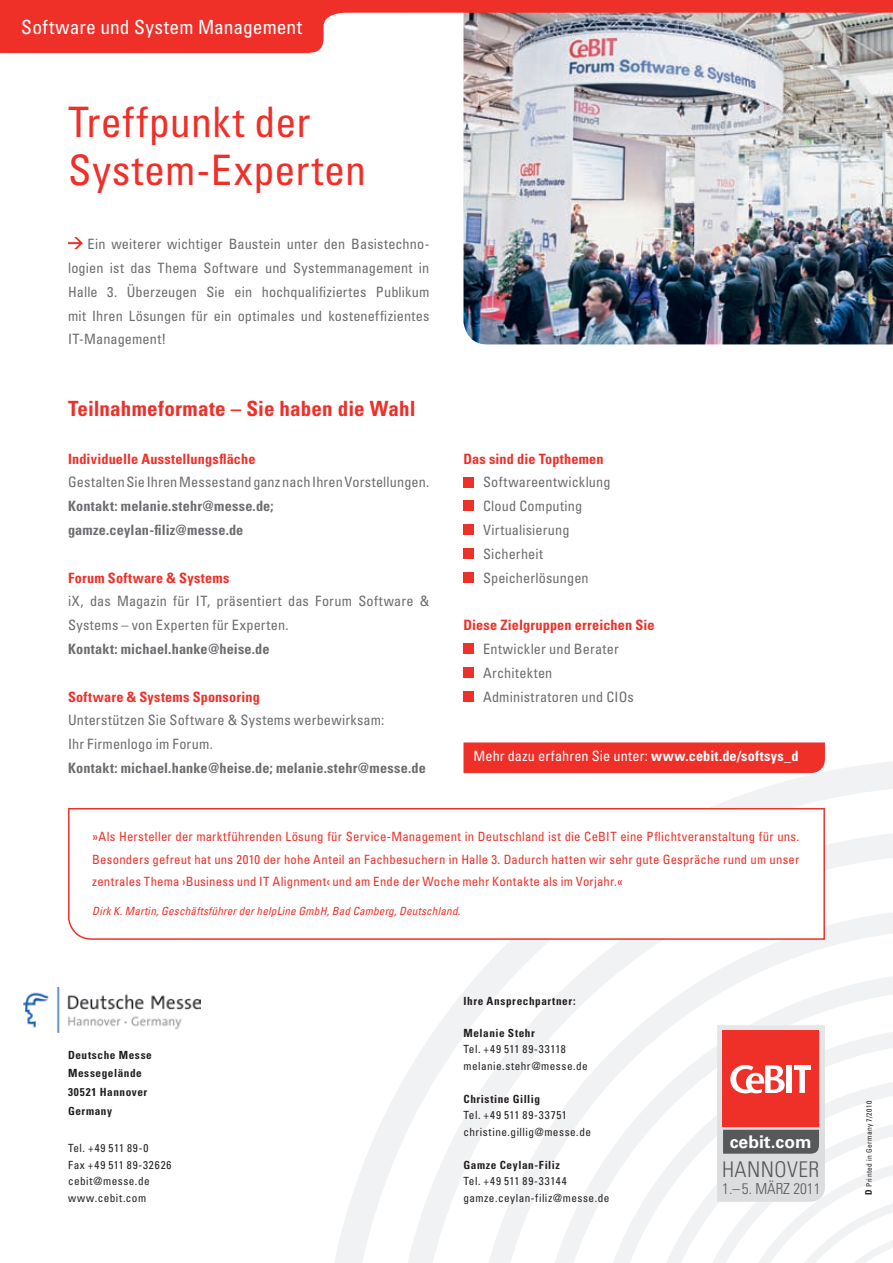
<style>
.page{position:relative;width:893px;height:1263px;background:#fff}
.page>*{position:absolute;margin:0;border:0;box-sizing:border-box;transform-origin:0 0}
.t1{font:condensed 42px/48px "Univers LT Std";letter-spacing:.015em;color:#ef3029}
.t2{font:300 condensed 21.6px "Univers LT Std";letter-spacing:.02em;color:#57585a}
.t3{font:700 condensed 21px "Univers LT Std";letter-spacing:.005em;color:#ef3029}
.t4{font:condensed 19.5px "Univers LT Std";letter-spacing:.005em;color:#fff}
.t5{font:700 17.55px "Univers LT Std";color:#fff}
.t6{font:300 condensed 15.15px "Univers LT Std";color:#57585a}
.t7{font:condensed 14.25px/23.9px "Univers LT Std";letter-spacing:.01em;color:#6c6d70}
.t8{font:700 condensed 14.25px/23.9px "Univers LT Std";letter-spacing:.01em;color:#6c6d70}
.t9{font:700 condensed 14.25px "Univers LT Std";letter-spacing:.01em;color:#ef3029}
.t10{font:condensed 14.25px "Univers LT Std";letter-spacing:.01em;color:#fff}
.t11{font:condensed 12.75px/22.5px "Univers LT Std";letter-spacing:.015em;color:#ef3029;text-align:justify}
.t12{font:condensed 11.25px/16.5px "Univers LT Std";letter-spacing:.04em;color:#231f20}
.t13{font:700 condensed 11.25px/18.8px "Univers LT Std";letter-spacing:.05em;color:#231f20}
.t14{font:italic condensed 11.25px "Univers LT Std";letter-spacing:.015em;color:#ef3029}
.t15{font:condensed 7.5px "Univers LT Std";letter-spacing:.05em;color:#231f20}
.s1{font-weight:700}
.s2{font-weight:700;font-size:9px}
</style>
<div class="page">
<svg style="left:334px;top:762px;width:559px;height:501px"></svg>
<img style="left:463px;top:53px;width:430px;height:291px">
<svg style="left:0;top:0;width:893px;height:53px;background:#d97674"></svg>
<svg style="left:666px;top:1025px;width:227px;height:238px"></svg>
<svg style="left:68px;top:237px;width:15px;height:12px"></svg>
<div style="left:463px;top:742px;width:363px;height:31px;background:#ef3029"></div>
<svg style="left:68px;top:808px;width:757px;height:132px"></svg>
<div style="left:463px;top:477px;width:11px;height:10px;background:#ef3029"></div>
<div style="left:463px;top:500px;width:11px;height:11px;background:#ef3029"></div>
<div style="left:463px;top:524px;width:11px;height:11px;background:#ef3029"></div>
<div style="left:463px;top:548px;width:11px;height:11px;background:#ef3029"></div>
<div style="left:463px;top:572px;width:11px;height:11px;background:#ef3029"></div>
<div style="left:463px;top:643px;width:11px;height:11px;background:#ef3029"></div>
<div style="left:463px;top:667px;width:11px;height:11px;background:#ef3029"></div>
<div style="left:463px;top:691px;width:11px;height:11px;background:#ef3029"></div>
<img style="left:23px;top:987px;width:178px;height:45px">
<h3 class="t4" style="left:21px;top:14px;width:282px">Software und System Management</h3>
<h1 class="t1" style="left:68px;top:97px;width:299px">Treffpunkt der<br>System-Experten</h1>
<p class="t7" style="left:68px;top:232px;width:363px;text-align:justify;text-indent:19px">Ein weiterer wichtiger Baustein unter den Basistechno - lo gien ist das Thema Software und Systemmanagement in Halle 3. Überzeugen Sie ein hochqualifiziertes Publikum mit Ihren Lösungen für ein optimales und kosteneffizientes IT-Management!</p>
<h3 class="t3" style="left:68px;top:395px;width:349px">Teilnahmeformate – Sie haben die Wahl</h3>
<p class="t9" style="left:68px;top:450px;width:189px">Individuelle Ausstellungsfläche</p>
<p class="t7" style="left:68px;top:470px;width:363px">Gestalten Sie Ihren Messestand ganz nach Ihren Vorstellungen.</p>
<p class="t8" style="left:68px;top:494px;width:207px">Kontakt: melanie.stehr@messe.de; gamze.ceylan-filiz@messe.de</p>
<p class="t9" style="left:68px;top:569px;width:163px">Forum Software &amp; Systems</p>
<p class="t7" style="left:68px;top:589px;width:363px">iX, das Magazin für IT, präsentiert das Forum Software &amp;<br>Systems – von Experten für Experten.</p>
<p class="t8" style="left:68px;top:637px;width:203px">Kontakt: michael.hanke@heise.de</p>
<p class="t9" style="left:68px;top:688px;width:193px">Software &amp; Systems Sponsoring</p>
<p class="t7" style="left:68px;top:708px;width:318px">Unterstützen Sie Software &amp; Systems werbewirksam:<br>Ihr Firmenlogo im Forum.</p>
<p class="t8" style="left:68px;top:756px;width:359px">Kontakt: michael.hanke@heise.de; melanie.stehr@messe.de</p>
<p class="t9" style="left:463px;top:450px;width:142px">Das sind die Topthemen</p>
<p class="t7" style="left:483px;top:470px;width:129px">Softwareentwicklung<br>Cloud Computing<br>Virtualisierung<br>Sicherheit<br>Speicherlösungen</p>
<p class="t9" style="left:463px;top:616px;width:193px">Diese Zielgruppen erreichen Sie</p>
<p class="t7" style="left:483px;top:637px;width:152px">Entwickler und Berater<br>Architekten<br>Administratoren und CIOs</p>
<p class="t10" style="left:473px;top:747px;width:327px">Mehr dazu erfahren Sie unter: <span class="s1">www.cebit.de/softsys_d</span></p>
<p class="t11" style="left:92px;top:825px;width:709px">»Als Hersteller der marktführenden Lösung für Service-Management in Deutschland ist die CeBIT eine Pflichtveranstaltung für uns.<br>Besonders gefreut hat uns 2010 der hohe Anteil an Fachbesuchern in Halle 3. Dadurch hatten wir sehr gute Gespräche rund um unser zentrales Thema ›Business und IT Alignment‹ und am Ende der Woche mehr Kontakte als im Vorjahr.«</p>
<p class="t14" style="left:92px;top:904px;width:370px">Dirk K. Martin, Geschäftsführer der helpLine GmbH, Bad Camberg, Deutschland.</p>
<p class="t13" style="left:68px;top:1045px;width:85px">Deutsche Messe<br>Messegelände<br>30521 Hannover<br>Germany</p>
<p class="t12" style="left:68px;top:1140px;width:105px">Tel. +49 511 89-0<br>Fax +49 511 89-32626 cebit@messe.de www.cebit.com</p>
<p class="t13" style="left:463px;top:991px;width:113px">Ihre Ansprechpartner:</p>
<p class="t13" style="left:463px;top:1023px;width:73px">Melanie Stehr</p>
<p class="t12" style="left:463px;top:1041px;width:126px">Tel. +49 511 89-33118 melanie.stehr@messe.de</p>
<p class="t13" style="left:463px;top:1089px;width:78px">Christine Gillig</p>
<p class="t12" style="left:463px;top:1107px;width:129px">Tel. +49 511 89-33751 christine.gillig@messe.de</p>
<p class="t13" style="left:463px;top:1155px;width:98px">Gamze Ceylan-Filiz</p>
<p class="t12" style="left:463px;top:1173px;width:147px">Tel. +49 511 89-33144 gamze.ceylan-filiz@messe.de</p>
<p class="t5" style="left:730px;top:1131px;width:83px">cebit.com</p>
<h2 class="t2" style="left:722px;top:1156px;width:99px">HANNOVER</h2>
<p class="t6" style="left:722px;top:1179px;width:100px">1.– 5. MÄRZ 2011</p>
<p class="t15" style="left:864px;top:1194px;width:95px;rotate:-90deg"><span class="s2">D</span> Printed in Germany 7/2010</p>
</div>
